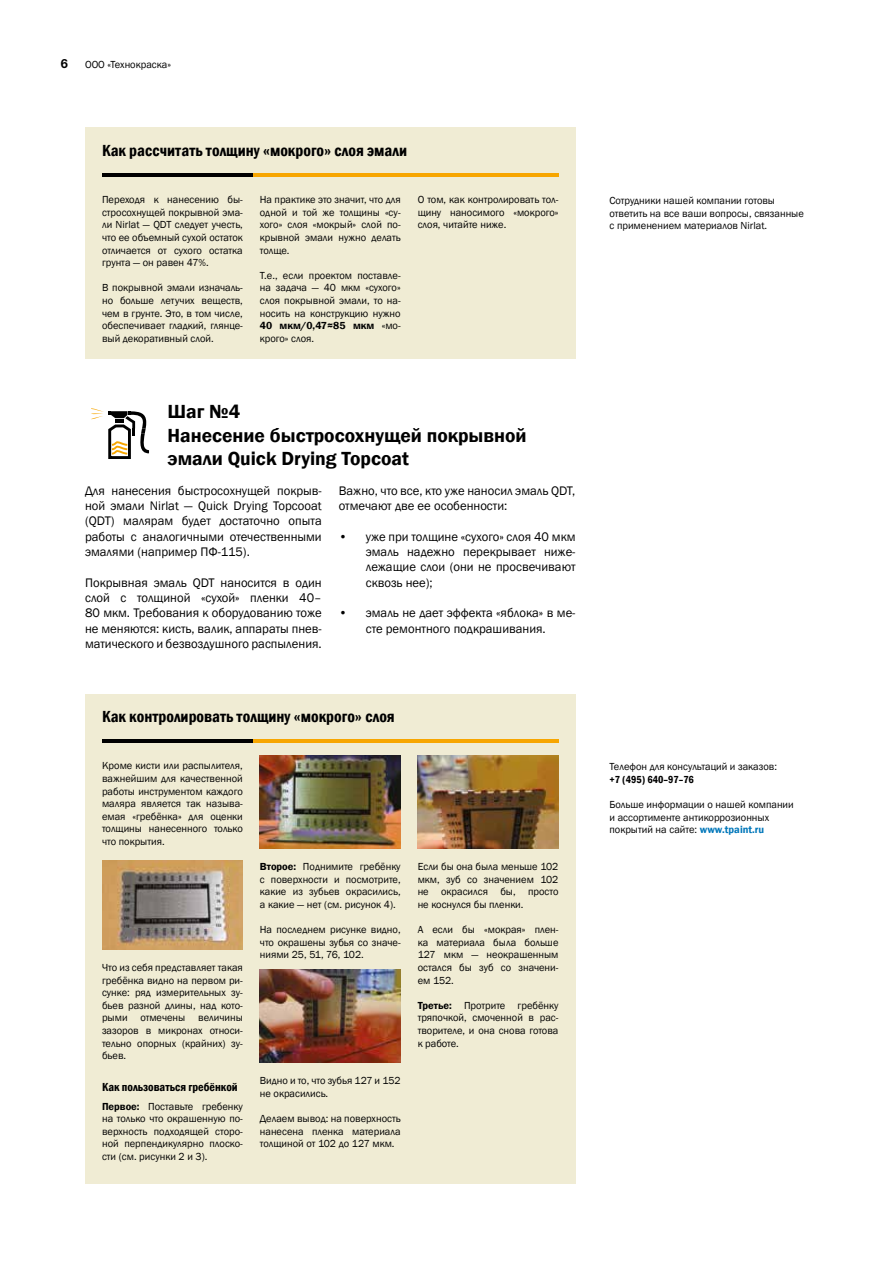
<style>
.page{position:relative;width:893px;height:1263px;background:#fff}
.page>*{position:absolute;margin:0;border:0;box-sizing:border-box;transform-origin:0 0}
.t1{font:600 19.5px/23.4px "Franklin Gothic";color:#000}
.t2{font:600 condensed 16.5px "Franklin Gothic";color:#000}
.t3{font:12.75px/15.3px "Franklin Gothic";color:#000;text-align:justify}
.t4{font:12.75px "Helvetica 7 Bold";color:#000}
.t5{font:600 condensed 12px "Franklin Gothic";color:#000}
.t6{font:10.5px/12.6px "Franklin Gothic";color:#000;text-align:justify}
.t7{font:600 condensed 10.5px "Franklin Gothic";color:#000}
.s1{font-weight:600}
.s2{font-weight:600;color:#0077ba}
</style>
<div class="page">
<div style="left:85px;top:694px;width:490px;height:490px;background:#f0ecd4"></div>
<img style="left:102px;top:860px;width:140px;height:89px">
<img style="left:260px;top:755px;width:140px;height:94px">
<img style="left:260px;top:969px;width:140px;height:94px">
<img style="left:418px;top:755px;width:140px;height:94px">
<div style="left:85px;top:128px;width:490px;height:231px;background:#f0ecd4"></div>
<hr style="left:252px;top:739px;width:306px;height:4px;background:#f7a600">
<hr style="left:102px;top:739px;width:150px;height:4px;background:#000">
<hr style="left:252px;top:173px;width:306px;height:3px;background:#f7a600">
<hr style="left:102px;top:173px;width:150px;height:3px;background:#000">
<svg style="left:91px;top:408px;width:58px;height:51px"></svg>
<p class="t4" style="left:61px;top:57px;width:9px">6</p>
<p class="t6" style="left:85px;top:58px;width:87px">ООО «Технокраска»</p>
<h2 class="t2" style="left:102px;top:140px;width:307px">Как рассчитать толщину «мокрого» слоя эмали</h2>
<p class="t6" style="left:102px;top:194px;width:142px">Переходя к нанесению бы&shy;стросохнущей покрывной эма&shy;ли Nirlat — QDT следует учесть, что ее объемный сухой остаток отличается от сухого остатка грунта — он равен 47%.</p>
<p class="t6" style="left:102px;top:282px;width:142px">В покрывной эмали изначаль&shy;но больше летучих веществ, чем в грунте. Это, в том числе, обеспечивает гладкий, глянце&shy;вый декоративный слой.</p>
<p class="t6" style="left:260px;top:194px;width:142px">На практике это значит, что для одной и той же толщины «су&shy;хого» слоя «мокрый» слой по&shy;крывной эмали нужно делать толще.</p>
<p class="t6" style="left:260px;top:269px;width:142px">Т.е., если проектом поставле&shy;на задача — 40 мкм «сухого» слоя покрывной эмали, то на&shy;носить на конструкцию нужно <span class="s1">40 мкм/0,47≈85 мкм</span> «мо&shy;крого» слоя.</p>
<p class="t6" style="left:418px;top:194px;width:142px">О том, как контролировать тол&shy;щину наносимого «мокрого» слоя, читайте ниже.</p>
<h1 class="t1" style="left:168px;top:400px;width:361px">Шаг №4<br>Нанесение быстросохнущей покрывной эмали Quick Drying Topcoat</h1>
<p class="t3" style="left:85px;top:483px;width:238px">Для нанесения быстросохнущей покрыв&shy;ной эмали Nirlat — Quick Drying Topcooat (QDT) малярам будет достаточно опыта работы с аналогичными отечественными эмалями (например ПФ-115).</p>
<p class="t3" style="left:85px;top:575px;width:238px">Покрывная эмаль QDT наносится в один слой с толщиной «сухой» пленки 40– 80 мкм. Требования к оборудованию тоже не меняются: кисть, валик, аппараты пнев&shy;матического и безвоздушного распыления.</p>
<p class="t3" style="left:339px;top:483px;width:238px">Важно, что все, кто уже наносил эмаль QDT, отмечают две ее особенности:</p>
<p class="t3" style="left:366px;top:529px;width:211px;text-indent:-27px">• уже при толщине «сухого» слоя 40 мкм эмаль надежно перекрывает ниже&shy;лежащие слои (они не просвечивают сквозь нее);</p>
<p class="t3" style="left:339px;top:606px;width:238px;text-align:center">• эмаль не дает эффекта «яблока» в ме&shy;сте ремонтного подкрашивания.</p>
<h2 class="t2" style="left:102px;top:706px;width:294px">Как контролировать толщину «мокрого» слоя</h2>
<p class="t6" style="left:102px;top:760px;width:142px">Кроме кисти или распылителя, важнейшим для качественной работы инструментом каждого маляра является так называ&shy;емая «гребёнка» для оценки толщины нанесенного только что покрытия.</p>
<p class="t6" style="left:102px;top:961px;width:142px">Что из себя представляет такая гребёнка видно на первом ри&shy;сунке: ряд измерительных зу&shy;бьев разной длины, над кото&shy;рыми отмечены величины зазоров в микронах относи&shy;тельно опорных (крайних) зу&shy;бьев.</p>
<p class="t5" style="left:102px;top:1078px;width:137px">Как пользоваться гребёнкой</p>
<p class="t6" style="left:102px;top:1100px;width:142px"><span class="s1">Первое:</span> Поставьте гребенку на только что окрашенную по&shy;верхность подходящей сторо&shy;ной перпендикулярно плоско&shy;сти (см. рисунки 2 и 3).</p>
<p class="t6" style="left:260px;top:860px;width:142px"><span class="s1">Второе:</span> Поднимите гребёнку с поверхности и посмотрите, какие из зубьев окрасились, а какие — нет (см. рисунок 4).</p>
<p class="t6" style="left:260px;top:923px;width:142px">На последнем рисунке видно, что окрашены зубья со значе&shy;ниями 25, 51, 76, 102.</p>
<p class="t6" style="left:260px;top:1075px;width:142px">Видно и то, что зубья 127 и 152 не окрасились.</p>
<p class="t6" style="left:260px;top:1112px;width:142px">Делаем вывод: на поверхность нанесена пленка материала толщиной от 102 до 127 мкм.</p>
<p class="t6" style="left:418px;top:860px;width:142px">Если бы она была меньше 102 мкм, зуб со значением 102 не окрасился бы, просто не коснулся бы пленки.</p>
<p class="t6" style="left:418px;top:923px;width:142px">А если бы «мокрая» плен&shy;ка материала была больше 127 мкм — неокрашенным остался бы зуб со значени&shy;ем 152.</p>
<p class="t6" style="left:418px;top:999px;width:142px"><span class="s1">Третье:</span> Протрите гребёнку тряпочкой, смоченной в рас&shy;творителе, и она снова готова к работе.</p>
<p class="t6" style="left:609px;top:194px;width:196px;text-align:left">Сотрудники нашей компании готовы ответить на все ваши вопросы, связанные с применением материалов Nirlat.</p>
<p class="t6" style="left:609px;top:761px;width:169px">Телефон для консультаций и заказов:</p>
<p class="t7" style="left:609px;top:772px;width:86px">+7 (495) 640–97–76</p>
<p class="t6" style="left:609px;top:798px;width:186px;text-align:left">Больше информации о нашей компании и ассортименте антикоррозионных покрытий на сайте: <span class="s2">www.tpaint.ru</span></p>
</div>
